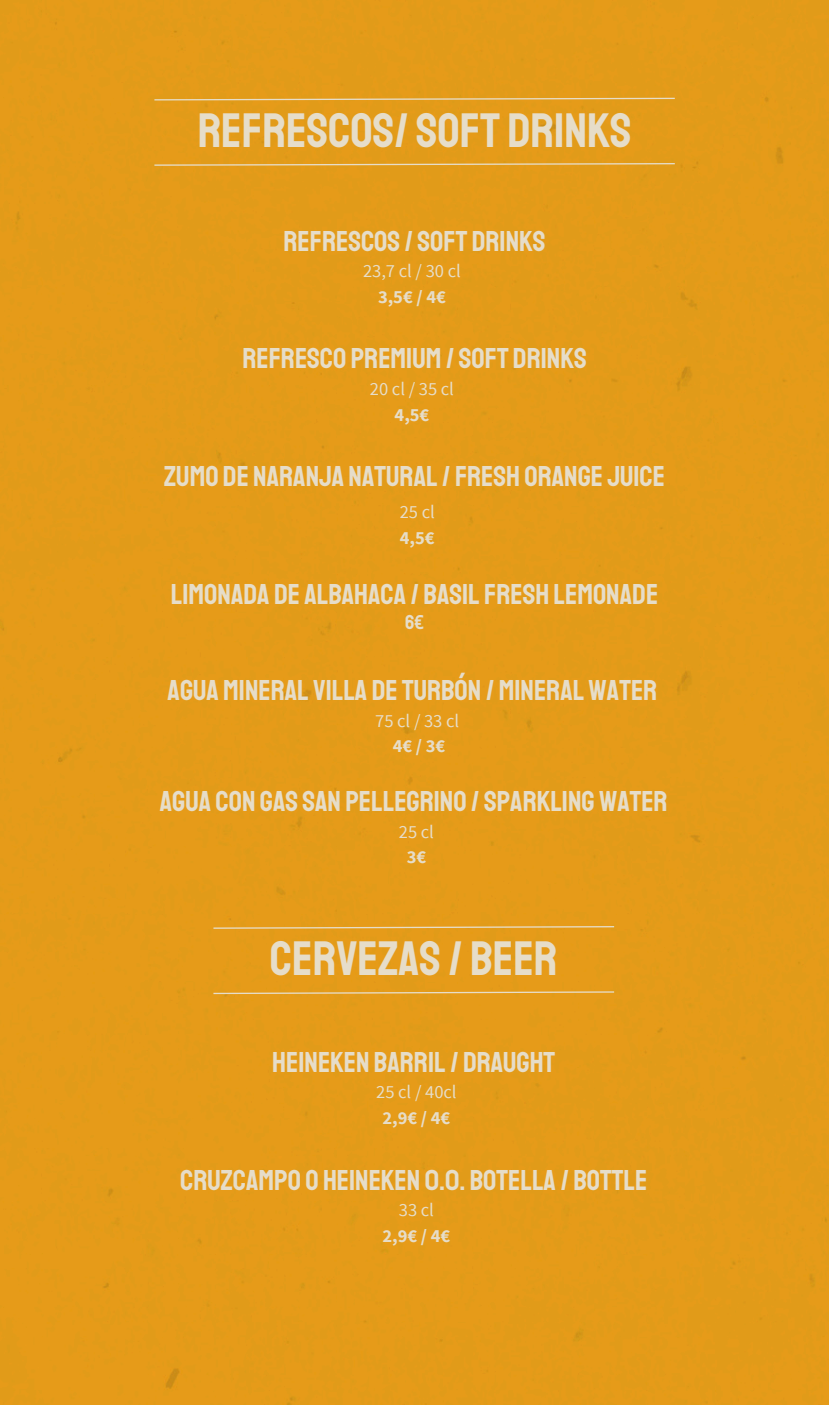
<style>
.page{position:relative;width:829px;height:1405px;background:#fff}
.page>*{position:absolute;margin:0;border:0;box-sizing:border-box;transform-origin:0 0}
.t1{font:49px "Staatliches";color:#e6ddc9}
.t2{font:29.05px "Staatliches";color:#e6ddc9}
.t3{font:20.3px "Staatliches";color:#e6ddc9}
.t4{font:18.38px "Source Sans Pro";color:#e6ddc9}
.t5{font:700 18.38px "Source Sans Pro";color:#e6ddc9}
</style>
<div class="page">
<div style="left:0;top:0;width:828px;height:1404px;background:#e59b19"></div>
<svg style="left:153px;top:97px;width:522px;height:4px;background:#e3b052"></svg>
<svg style="left:153px;top:162px;width:522px;height:4px;background:#e3b052"></svg>
<svg style="left:212px;top:925px;width:403px;height:4px;background:#e5b052"></svg>
<svg style="left:212px;top:990px;width:403px;height:4px;background:#e5b052"></svg>
<h3 class="t1" style="left:197px;top:100px;width:435px">REFRESCOS/ SOFT DRINKS</h3>
<h1 class="t2" style="left:283px;top:223px;width:263px">REFRESCOS / SOFT DRINKS</h1>
<p class="t4" style="left:363px;top:259px;width:99px">23,7 cl / 30 cl</p>
<p class="t5" style="left:378px;top:284px;width:69px">3,5€ / 4€</p>
<h3 class="t2" style="left:242px;top:341px;width:345px">REFRESCO PREMIUM / SOFT DRINKS</h3>
<p class="t4" style="left:370px;top:377px;width:86px">20cl/35cl</p>
<p class="t5" style="left:394px;top:402px;width:36px">4,5€</p>
<p class="t2" style="left:164px;top:459px;width:502px">ZUMO DE NARANJA NATURAL/ FRESH ORANGE JUICE</p>
<h3 class="t4" style="left:399px;top:500px;width:37px">25 cl</h3>
<p class="t5" style="left:399px;top:525px;width:36px">4,5€</p>
<p class="t2" style="left:171px;top:576px;width:488px">LIMONADA DE ALBAHACA / BASIL FRESH LEMONADE</p>
<h3 class="t3" style="left:405px;top:610px;width:20px">6€</h3>
<p class="t2" style="left:167px;top:672px;width:491px">AGUA MINERAL VILLA DE TURBÓN / MINERALWATER</p>
<p class="t4" style="left:375px;top:708px;width:86px">75cl/33cl</p>
<h2 class="t5" style="left:392px;top:734px;width:54px">4€/3€</h2>
<p class="t2" style="left:160px;top:783px;width:509px">AGUA CON GAS SAN PELLEGRINO / SPARKLING WATER</p>
<h3 class="t4" style="left:398px;top:820px;width:37px">25 cl</h3>
<p class="t5" style="left:406px;top:845px;width:21px">3€</p>
<p class="t1" style="left:270px;top:928px;width:289px">CERVEZAS / BEER</p>
<h3 class="t2" style="left:272px;top:1044px;width:284px">HEINEKEN BARRIL/ DRAUGHT</h3>
<p class="t4" style="left:376px;top:1080px;width:82px">25 cl / 40cl</p>
<h3 class="t5" style="left:382px;top:1105px;width:69px">2,9€ / 4€</h3>
<h3 class="t2" style="left:180px;top:1161px;width:468px">CRUZCAMPO O HEINEKEN 0.0. BOTELLA / BOTTLE</h3>
<p class="t4" style="left:398px;top:1197px;width:37px">33 cl</p>
<p class="t5" style="left:382px;top:1223px;width:69px">2,9€ / 4€</p>
</div>
